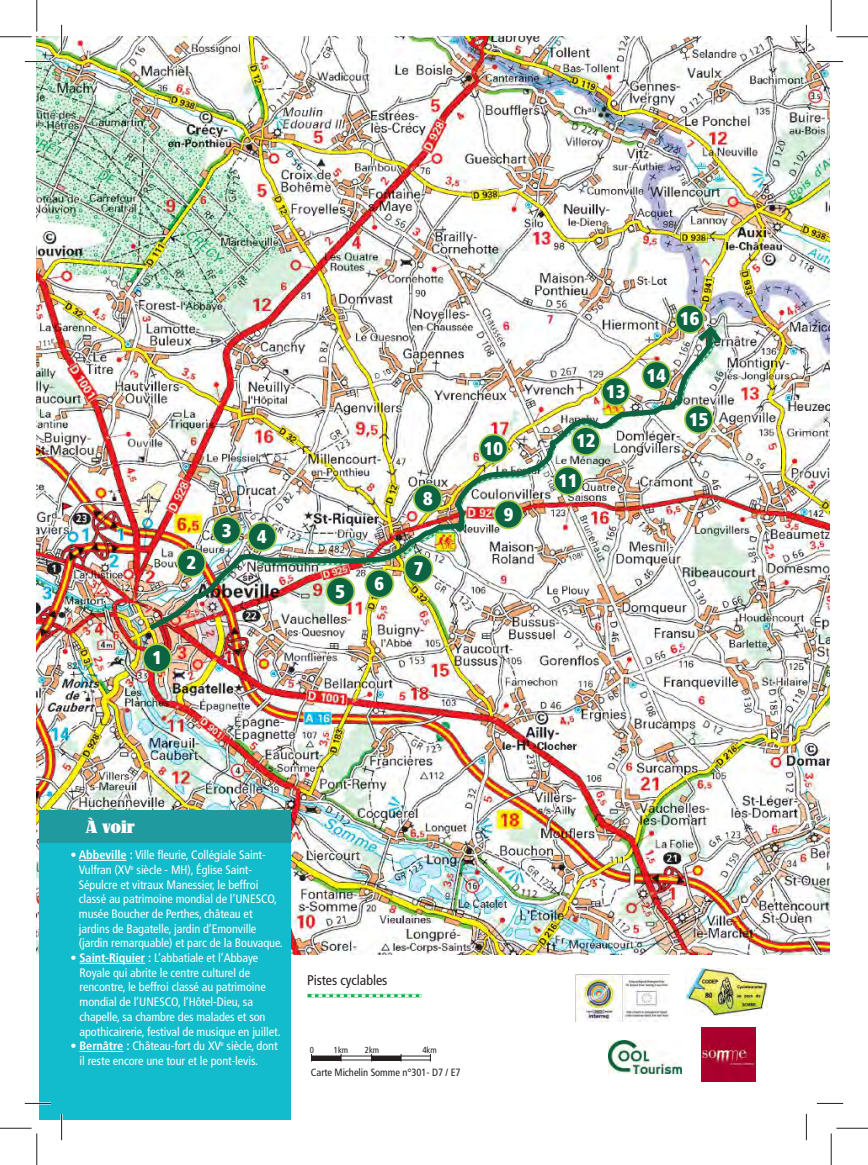
<style>
.page{position:relative;width:868px;height:1165px;background:#fff}
.page>*{position:absolute;margin:0;border:0;box-sizing:border-box;transform-origin:0 0}
.t1{font:900 condensed 18.38px "Frutiger";color:#fff}
.t2{font:500 17.5px "Lo Type";color:#fff}
.t3{font:condensed 14px "Frutiger";letter-spacing:-.005em;color:#241f1f}
.t4{font:condensed 12.25px/14.7px "Frutiger";letter-spacing:-.005em;color:#fff}
.t5{font:condensed 10.5px "Frutiger";letter-spacing:-.005em;color:#241f1f}
.t6{font:condensed 8.75px "Frutiger";letter-spacing:-.005em;color:#241f1f}
.s1{font-weight:700}
</style>
<div class="page">
<img style="left:37px;top:37px;width:792px;height:917px">
<div style="left:40px;top:836px;width:251px;height:283px;background:#12bccc"></div>
<div style="left:39px;top:811px;width:251px;height:32px;background:#1f9a9e"></div>
<hr style="left:79px;top:860px;width:48px;height:1px;background:#fff">
<hr style="left:80px;top:963px;width:65px;height:1px;background:#fff">
<hr style="left:80px;top:1051px;width:43px;height:1px;background:#fff">
<hr style="left:311px;top:1056px;width:119px;height:1px;background:#241f1f">
<hr style="left:311px;top:1060px;width:119px;height:1px;background:#241f1f">
<hr style="left:311px;top:1056px;width:30px;height:4px;background:#241f1f">
<hr style="left:371px;top:1056px;width:30px;height:4px;background:#241f1f">
<img style="left:685px;top:969px;width:81px;height:46px">
<img style="left:701px;top:1028px;width:54px;height:53px">
<img style="left:608px;top:1040px;width:73px;height:33px">
<div style="left:143px;top:644px;width:28px;height:28px;background:#0c6442;border-radius:50%"></div>
<div style="left:142px;top:643px;width:30px;height:30px;border:2px solid #a8d153;border-radius:50%"></div>
<div style="left:675px;top:305px;width:28px;height:28px;background:#0c6442;border-radius:50%"></div>
<div style="left:674px;top:304px;width:30px;height:30px;border:2px solid #a8d153;border-radius:50%"></div>
<img style="left:575px;top:975px;width:93px;height:46px">
<img style="left:143px;top:324px;width:573px;height:311px">
<svg style="left:692px;top:322px;width:34px;height:27px"></svg>
<svg style="left:308px;top:994px;width:111px;height:3px"></svg>
<hr style="left:25px;top:60px;width:26px;height:3px;background:#fff">
<hr style="left:816px;top:60px;width:26px;height:3px;background:#fff">
<hr style="left:25px;top:1102px;width:26px;height:2px;background:#fff">
<hr style="left:60px;top:25px;width:3px;height:26px;background:#fff">
<hr style="left:60px;top:1114px;width:3px;height:26px;background:#fff">
<hr style="left:805px;top:25px;width:2px;height:26px;background:#fff">
<svg style="left:25px;top:61px;width:26px;height:1px"></svg>
<svg style="left:816px;top:61px;width:26px;height:1px"></svg>
<svg style="left:25px;top:1103px;width:26px;height:1px"></svg>
<svg style="left:816px;top:1103px;width:26px;height:1px"></svg>
<svg style="left:61px;top:25px;width:1px;height:26px"></svg>
<svg style="left:61px;top:1114px;width:1px;height:26px"></svg>
<svg style="left:805px;top:25px;width:1px;height:26px"></svg>
<svg style="left:805px;top:1114px;width:1px;height:26px"></svg>
<hr style="left:0;top:36px;width:32px;height:1px;background:#241f1f">
<hr style="left:836px;top:36px;width:31px;height:1px;background:#241f1f">
<hr style="left:0;top:1128px;width:32px;height:1px;background:#241f1f">
<hr style="left:836px;top:1128px;width:31px;height:1px;background:#241f1f">
<hr style="left:36px;top:0;width:1px;height:32px;background:#241f1f">
<hr style="left:36px;top:1133px;width:1px;height:32px;background:#241f1f">
<hr style="left:830px;top:0;width:1px;height:32px;background:#241f1f">
<hr style="left:830px;top:1133px;width:1px;height:32px;background:#241f1f">
<h1 class="t1" style="left:186px;top:551px;width:11px">2</h1>
<h1 class="t1" style="left:222px;top:519px;width:11px">3</h1>
<h1 class="t1" style="left:257px;top:525px;width:11px">4</h1>
<h1 class="t1" style="left:152px;top:647px;width:11px">1</h1>
<h1 class="t1" style="left:335px;top:580px;width:11px">5</h1>
<h1 class="t1" style="left:374px;top:572px;width:11px">6</h1>
<h1 class="t1" style="left:423px;top:487px;width:11px">8</h1>
<h1 class="t1" style="left:413px;top:557px;width:11px">7</h1>
<h1 class="t1" style="left:484px;top:437px;width:21px">10</h1>
<h1 class="t1" style="left:503px;top:503px;width:11px">9</h1>
<h1 class="t1" style="left:606px;top:380px;width:21px">13</h1>
<h1 class="t1" style="left:576px;top:430px;width:21px">12</h1>
<h1 class="t1" style="left:558px;top:469px;width:21px">11</h1>
<h1 class="t1" style="left:679px;top:308px;width:21px">16</h1>
<h1 class="t1" style="left:646px;top:364px;width:21px">14</h1>
<h1 class="t1" style="left:689px;top:408px;width:21px">15</h1>
<h2 class="t2" style="left:86px;top:817px;width:51px">À voir</h2>
<p class="t4" style="left:79px;top:848px;width:205px;text-indent:-8px"><span class="s1">• Abbeville :</span> Ville fleurie, Collégiale Saint-Vulfran (XV<sup>e</sup> siècle - MH), Église Saint-Sépulcre et vitraux Manessier, le beffroi classé au patrimoine mondial de l’UNESCO, musée Boucher de Perthes, château et jardins de Bagatelle, jardin d’Emonville (jardin remarquable) et parc de la Bouvaque.</p>
<p class="t4" style="left:79px;top:950px;width:202px;text-indent:-9px"><span class="s1">• Saint-Riquier :</span> L’abbatiale et l’Abbaye Royale qui abrite le centre culturel de rencontre, le beffroi classé au patrimoine mondial de l’UNESCO, l’Hôtel-Dieu, sa chapelle, sa chambre des malades et son apothicairerie, festival de musique en juillet.</p>
<p class="t4" style="left:79px;top:1039px;width:200px;text-indent:-9px">• <span class="s1">Bernâtre :</span> Château-fort du XV<sup>e</sup> siècle, dont il reste encore une tour et le pont-levis.</p>
<p class="t6" style="left:310px;top:1045px;width:6px">0</p>
<p class="t6" style="left:334px;top:1045px;width:16px">1km</p>
<p class="t6" style="left:365px;top:1045px;width:16px">2km</p>
<p class="t6" style="left:422px;top:1045px;width:16px">4km</p>
<p class="t5" style="left:311px;top:1067px;width:151px">Carte Michelin Somme n°301- D7 / E7</p>
<p class="t3" style="left:307px;top:972px;width:82px">Pistes cyclables</p>
</div>
